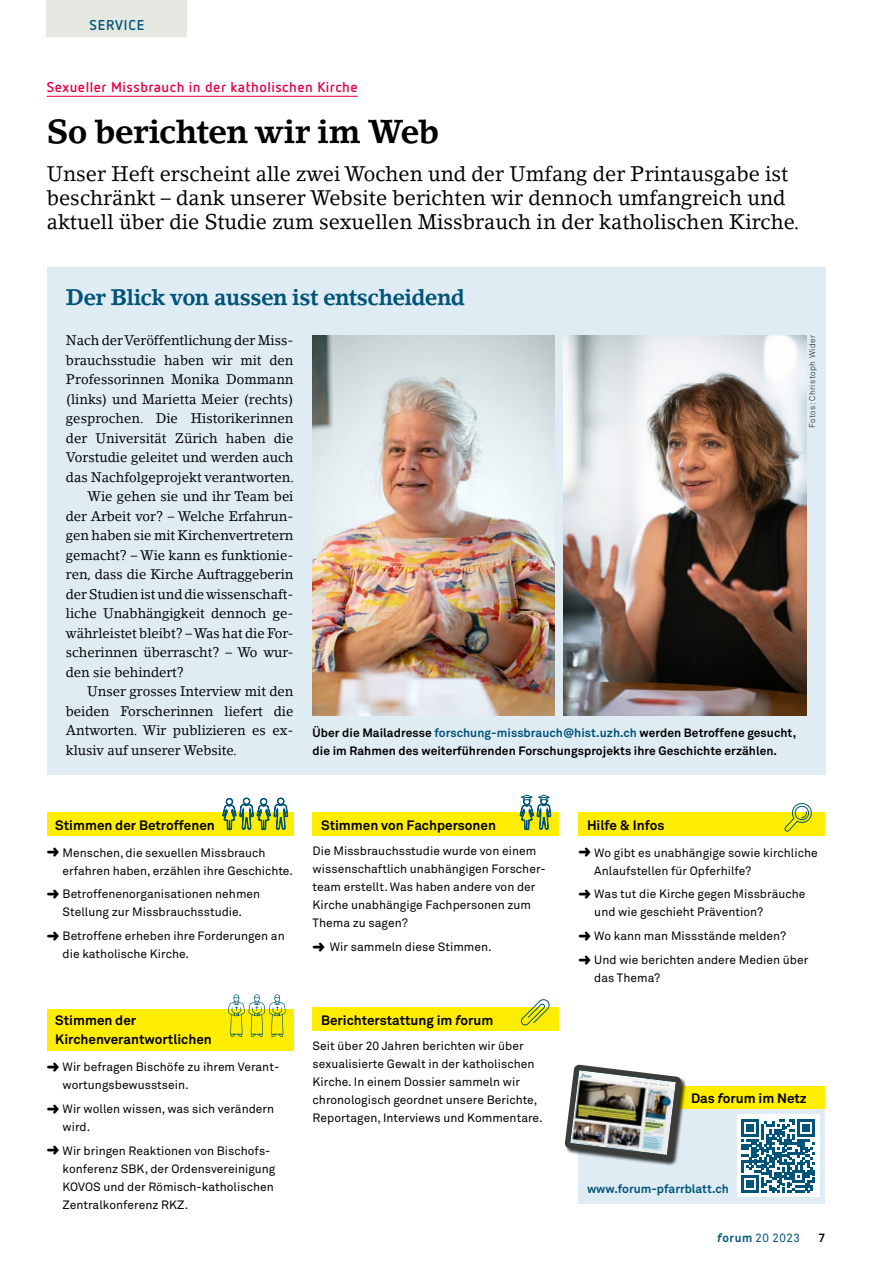
<style>
.page{position:relative;width:872px;height:1263px;background:#fff}
.page>*{position:absolute;margin:0;border:0;box-sizing:border-box;transform-origin:0 0}
.t1{font:700 33px "Lino Letter";letter-spacing:-.025em;color:#000}
.t2{font:700 22.5px "Lino Letter";letter-spacing:-.03em;color:#005478;scale:.96 1}
.t3{font:21px/24px "Lino Letter";color:#000;scale:.96 1}
.t4{font:700 14.25px "Netto OT";letter-spacing:.035em;color:#e50045}
.t5{font:700 14.25px "Netto OT";letter-spacing:.05em;color:#005478}
.t6{font:13.8px "Lino Letter";letter-spacing:-.005em;color:#000;scale:.96 1}
.t7{font:700 13.5px/19.5px "Akkurat Pro";color:#000}
.t8{font:12px/18px "Akkurat Pro";letter-spacing:.005em;color:#000}
.t9{font:700 12px/18px "Akkurat Pro";letter-spacing:.005em;color:#000}
.t10{font:700 12px "Akkurat Pro";color:#005478}
.t11{font:12px "Akkurat Pro";letter-spacing:.045em;color:#005478;scale:.96 1}
.t12{font:700 12px "Akkurat Pro";letter-spacing:.005em;color:#000;scale:.96 1}
.t13{font:8.25px "Akkurat Light Pro";letter-spacing:.05em;color:#000}
.s1{color:#005478}
.s2{font-style:italic}
.s3{font-weight:700;font-style:italic}
.s4{font-weight:700}
</style>
<div class="page">
<div style="left:578px;top:1091px;width:247px;height:112px;background:#e0ecf3"></div>
<div style="left:47px;top:267px;width:778px;height:507px;background:#e0ecf3"></div>
<div style="left:47px;top:0;width:140px;height:36px;background:#e4e8e1"></div>
<hr style="left:47px;top:96px;width:311px;height:1px;background:#e50045">
<img style="left:313px;top:335px;width:242px;height:381px">
<img style="left:564px;top:335px;width:242px;height:381px">
<div style="left:47px;top:813px;width:246px;height:23px;background:#ffed00"></div>
<svg style="left:223px;top:798px;width:65px;height:33px"></svg>
<div style="left:47px;top:1009px;width:246px;height:41px;background:#ffed00"></div>
<svg style="left:228px;top:994px;width:58px;height:43px"></svg>
<div style="left:313px;top:813px;width:246px;height:23px;background:#ffed00"></div>
<svg style="left:520px;top:794px;width:31px;height:37px"></svg>
<div style="left:578px;top:1087px;width:247px;height:22px;background:#ffed00"></div>
<div style="left:578px;top:813px;width:247px;height:23px;background:#ffed00"></div>
<svg style="left:783px;top:803px;width:30px;height:29px"></svg>
<div style="left:313px;top:1008px;width:246px;height:23px;background:#ffed00"></div>
<svg style="left:521px;top:999px;width:28px;height:27px"></svg>
<div style="left:565px;top:1064px;width:121px;height:101px;background:#000;opacity:.75"></div>
<img style="left:565px;top:1064px;width:119px;height:99px">
<div style="left:737px;top:1115px;width:82px;height:82px;background:#fff"></div>
<svg style="left:741px;top:1119px;width:74px;height:74px"></svg>
<p class="t5" style="left:90px;top:16px;width:56px">SERVICE</p>
<p class="t4" style="left:47px;top:78px;width:312px">Sexueller Missbrauch in der katholischen Kirche</p>
<h1 class="t1" style="left:47px;top:111px;width:394px">So berichten wir im Web</h1>
<h3 class="t3" style="left:47px;top:162px;width:785px">Unser Heft erscheint alle zwei Wochen und der Umfang der Printausgabe ist beschränkt – dank unserer Website berichten wir dennoch umfangreich und aktuell über die Studie zum sexuellen Missbrauch in der katholischen Kirche.</h3>
<h2 class="t2" style="left:66px;top:283px;width:417px">Der Blick von aussen ist entscheidend</h2>
<p class="t6" style="left:66px;top:332px;width:238px">Nach der Veröffentlichung der Miss-</p>
<p class="t6" style="left:66px;top:352px;width:238px">brauchsstudie haben wir mit den</p>
<p class="t6" style="left:66px;top:371px;width:238px">Professorinnen Monika Dommann</p>
<p class="t6" style="left:66px;top:391px;width:238px">(links) und Marietta Meier (rechts)</p>
<p class="t6" style="left:66px;top:410px;width:238px">gesprochen. Die Historikerinnen</p>
<p class="t6" style="left:66px;top:430px;width:238px">der Universität Zürich haben die</p>
<p class="t6" style="left:66px;top:449px;width:238px">Vorstudie geleitet und werden auch</p>
<p class="t6" style="left:66px;top:469px;width:239px">das Nachfolgeprojekt verantworten.</p>
<p class="t6" style="left:87px;top:488px;width:216px">Wie gehen sie und ihr Team bei</p>
<p class="t6" style="left:66px;top:508px;width:238px">der Arbeit vor? – Welche Erfahrun-</p>
<p class="t6" style="left:66px;top:527px;width:238px">gen haben sie mit Kirchenvertretern</p>
<p class="t6" style="left:66px;top:547px;width:238px">gemacht? – Wie kann es funktionie-</p>
<p class="t6" style="left:66px;top:566px;width:238px">ren, dass die Kirche Auftraggeberin</p>
<p class="t6" style="left:66px;top:586px;width:238px">der Studien ist und die wissenschaft-</p>
<p class="t6" style="left:66px;top:605px;width:238px">liche Unabhängigkeit dennoch ge-</p>
<p class="t6" style="left:66px;top:625px;width:238px">währleistet bleibt? – Was hat die For-</p>
<p class="t6" style="left:66px;top:644px;width:238px">scherinnen überrascht? – Wo wur-</p>
<p class="t6" style="left:66px;top:664px;width:125px">den sie behindert?</p>
<p class="t6" style="left:87px;top:683px;width:216px">Unser grosses Interview mit den</p>
<p class="t6" style="left:66px;top:703px;width:238px">beiden Forscherinnen liefert die</p>
<p class="t6" style="left:66px;top:722px;width:238px">Antworten. Wir publizieren es ex-</p>
<p class="t6" style="left:66px;top:742px;width:179px">klusiv auf unserer Website.</p>
<p class="t9" style="left:313px;top:724px;width:485px">Über die Mailadresse <span class="s1">forschung-missbrauch@hist.uzh.ch</span> werden Betroffene gesucht, die im Rahmen des weiterführenden Forschungsprojekts ihre Geschichte erzählen.</p>
<p class="t13" style="left:807px;top:428px;width:95px;rotate:-90deg">Fotos: Christoph Wider</p>
<p class="t7" style="left:55px;top:815px;width:161px">Stimmen der Betroffenen</p>
<p class="t8" style="left:63px;top:844px;width:232px;text-indent:-16px">➜ Menschen, die sexuellen Missbrauch erfahren haben, erzählen ihre Geschichte.</p>
<p class="t8" style="left:47px;top:885px;width:215px;text-align:center">➜ Betroffenenorganisationen nehmen<br>Stellung zur Missbrauchsstudie.</p>
<p class="t8" style="left:63px;top:927px;width:224px;text-indent:-16px">➜ Betroffene erheben ihre Forderungen an die katholische Kirche.</p>
<p class="t7" style="left:321px;top:815px;width:176px">Stimmen von Fachpersonen</p>
<p class="t8" style="left:313px;top:842px;width:234px">Die Missbrauchsstudie wurde von einem wissenschaftlich unabhängigen Forscher&shy;team erstellt. Was haben andere von der Kirche unabhängige Fachpersonen zum Thema zu sagen?</p>
<p class="t8" style="left:313px;top:938px;width:181px">➜ Wir sammeln diese Stimmen.</p>
<p class="t7" style="left:55px;top:1010px;width:158px">Stimmen der<br>Kirchenverantwortlichen</p>
<p class="t8" style="left:63px;top:1058px;width:216px;text-indent:-16px">➜ Wir befragen Bischöfe zu ihrem Verant&shy;wortungsbewusstsein.</p>
<p class="t8" style="left:63px;top:1100px;width:213px;text-indent:-16px">➜ Wir wollen wissen, was sich verändern wird.</p>
<p class="t8" style="left:63px;top:1142px;width:214px;text-indent:-16px">➜ Wir bringen Reaktionen von Bischofs&shy;konferenz SBK, der Ordensvereinigung KOVOS und der Römisch-katholischen Zentralkonferenz RKZ.</p>
<p class="t7" style="left:321px;top:1010px;width:174px">Berichterstattung im <span class="s2">f</span>orum</p>
<p class="t8" style="left:313px;top:1037px;width:231px">Seit über 20 Jahren berichten wir über sexualisierte Gewalt in der katholischen Kirche. In einem Dossier sammeln wir chronologisch geordnet unsere Berichte, Reportagen, Interviews und Kommentare.</p>
<p class="t7" style="left:587px;top:815px;width:79px">Hilfe &amp; Infos</p>
<p class="t8" style="left:594px;top:844px;width:225px;text-indent:-16px">➜ Wo gibt es unabhängige sowie kirchliche<br>Anlaufstellen für Opferhilfe?</p>
<p class="t8" style="left:594px;top:885px;width:213px;text-indent:-16px">➜ Was tut die Kirche gegen Missbräuche und wie geschieht Prävention?</p>
<p class="t8" style="left:578px;top:924px;width:231px;line-height:23.7px">➜ Wo kann man Missstände melden?<br>➜ Und wie berichten andere Medien über</p>
<p class="t8" style="left:594px;top:969px;width:67px">das Thema?</p>
<p class="t7" style="left:691px;top:1088px;width:117px">Das <span class="s2">f</span>orum im Netz</p>
<p class="t10" style="left:587px;top:1181px;width:143px">www.forum-pfarrblatt.ch</p>
<p class="t11" style="left:717px;top:1231px;width:87px"><span class="s3">f</span><span class="s4">orum</span> 20 2023</p>
<p class="t12" style="left:818px;top:1231px;width:8px">7</p>
</div>
